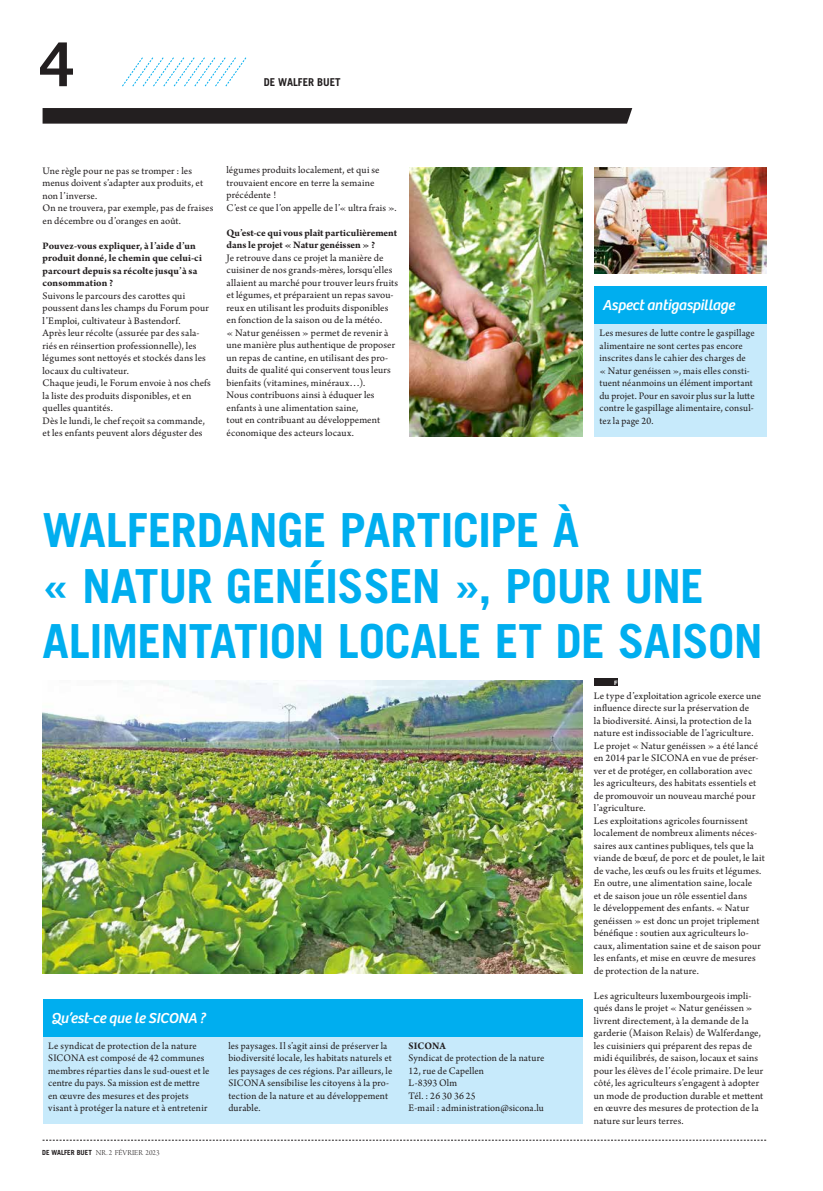
<style>
.page{position:relative;width:823px;height:1191px;background:#fff}
.page>*{position:absolute;margin:0;border:0;box-sizing:border-box;transform-origin:0 0}
.t1{font:700 60.6px "Trade Gothic";color:#231f20}
.t2{font:700 47px/55px "Trade Gothic";letter-spacing:-.015em;color:#00aeef}
.t3{font:italic 15px "Bree";letter-spacing:-.015em;color:#fff}
.t4{font:700 10.9px "Trade Gothic";color:#231f20}
.t5{font:10.5px/12.5px "Arno Pro";letter-spacing:.01em;color:#231f20}
.t6{font:700 10.5px/12.5px "Arno Pro";letter-spacing:.005em;color:#231f20}
.t7{font:8px "Arno Pro Light Display";letter-spacing:.01em;color:#231f20}
.t8{font:700 6px "Helvetica";color:#fff}
.s1{font-family:"Trade Gothic";font-weight:700;font-size:7px}
</style>
<div class="page">
<svg style="left:122px;top:57px;width:124px;height:30px"></svg>
<div style="left:43px;top:108px;width:589px;height:16px;background:#231f20"></div>
<svg style="left:43px;top:1140px;width:722px;height:1px"></svg>
<img style="left:409px;top:167px;width:173px;height:269px">
<img style="left:594px;top:167px;width:172px;height:106px">
<div style="left:593px;top:678px;width:24px;height:8px;background:#231f20"></div>
<img style="left:42px;top:680px;width:540px;height:293px">
<div style="left:43px;top:1035px;width:539px;height:88px;background:#c7eafb"></div>
<div style="left:43px;top:998px;width:539px;height:38px;background:#00aeef"></div>
<div style="left:593px;top:323px;width:172px;height:113px;background:#c7eafb"></div>
<div style="left:593px;top:286px;width:172px;height:37px;background:#00aeef"></div>
<h1 class="t1" style="left:40px;top:27px;width:35px">4</h1>
<p class="t4" style="left:263px;top:75px;width:78px">DE WALFER BUET</p>
<p class="t5" style="left:43px;top:165px;width:172px">Une règle pour ne pas se tromper : les menus doivent s’adapter aux produits, et non l’inverse.<br>On ne trouvera, par exemple, pas de fraises en décembre ou d’oranges en août.</p>
<p class="t6" style="left:43px;top:240px;width:161px">Pouvez-vous expliquer, à l’aide d’un produit donné, le chemin que celui-ci parcourt depuis sa récolte jusqu’à sa consommation ?</p>
<p class="t5" style="left:43px;top:290px;width:170px">Suivons le parcours des carottes qui poussent dans les champs du Forum pour l’Emploi, cultivateur à Bastendorf.<br>Après leur récolte (assurée par des sala&shy;riés en réinsertion professionnelle), les légumes sont nettoyés et stockés dans les locaux du cultivateur.<br>Chaque jeudi, le Forum envoie à nos chefs la liste des produits disponibles, et en quelles quantités.<br>Dès le lundi, le chef reçoit sa commande, et les enfants peuvent alors déguster des</p>
<p class="t5" style="left:226px;top:165px;width:171px">légumes produits localement, et qui se trouvaient encore en terre la semaine précédente !<br>C’est ce que l’on appelle de l’« ultra frais ».</p>
<p class="t6" style="left:226px;top:227px;width:172px">Qu’est-ce qui vous plaît particulièrement dans le projet « Natur genéissen » ?</p>
<p class="t5" style="left:226px;top:252px;width:173px">Je retrouve dans ce projet la manière de cuisiner de nos grands-mères, lorsqu’elles allaient au marché pour trouver leurs fruits et légumes, et préparaient un repas savou&shy;reux en utilisant les produits disponibles en fonction de la saison ou de la météo.<br>« Natur genéissen » permet de revenir à une manière plus authentique de proposer un repas de cantine, en utilisant des pro&shy;duits de qualité qui conservent tous leurs bienfaits (vitamines, minéraux…).<br>Nous contribuons ainsi à éduquer les enfants à une alimentation saine,<br>tout en contribuant au développement économique des acteurs locaux.</p>
<h3 class="t3" style="left:602px;top:296px;width:134px">Aspect antigaspillage</h3>
<p class="t5" style="left:599px;top:327px;width:156px">Les mesures de lutte contre le gaspillage alimentaire ne sont certes pas encore inscrites dans le cahier des charges de « Natur genéissen », mais elles consti&shy;tuent néanmoins un élément important du projet. Pour en savoir plus sur la lutte contre le gaspillage alimentaire, consul&shy;tez la page 20.</p>
<h2 class="t2" style="left:42px;top:502px;width:721px">WALFERDANGE PARTICIPE À<br>« NATUR GENÉISSEN », POUR UNE<br>ALIMENTATION LOCALE ET DE SAISON</h2>
<p class="t8" style="left:613px;top:678px;width:5px">F</p>
<p class="t5" style="left:593px;top:690px;width:172px">Le type d’exploitation agricole exerce une influence directe sur la préservation de<br>la biodiversité. Ainsi, la protection de la nature est indissociable de l’agriculture.<br>Le projet « Natur genéissen » a été lancé en 2014 par le SICONA en vue de préser&shy;ver et de protéger, en collaboration avec les agriculteurs, des habitats essentiels et de promouvoir un nouveau marché pour l’agriculture.<br>Les exploitations agricoles fournissent localement de nombreux aliments néces&shy;saires aux cantines publiques, tels que la viande de bœuf, de porc et de poulet, le lait de vache, les œufs ou les fruits et légumes.<br>En outre, une alimentation saine, locale<br>et de saison joue un rôle essentiel dans<br>le développement des enfants. « Natur genéissen » est donc un projet triplement bénéfique : soutien aux agriculteurs lo&shy;caux, alimentation saine et de saison pour les enfants, et mise en œuvre de mesures de protection de la nature.</p>
<p class="t5" style="left:593px;top:990px;width:171px">Les agriculteurs luxembourgeois impli&shy;qués dans le projet « Natur genéissen » livrent directement, à la demande de la garderie (Maison Relais) de Walferdange, les cuisiniers qui préparent des repas de midi équilibrés, de saison, locaux et sains pour les élèves de l’école primaire. De leur côté, les agriculteurs s’engagent à adopter un mode de production durable et mettent en œuvre des mesures de protection de la nature sur leurs terres.</p>
<h3 class="t3" style="left:51px;top:1009px;width:156px">Qu’est-ce que le SICONA ?</h3>
<p class="t5" style="left:48px;top:1040px;width:163px">Le syndicat de protection de la nature SICONA est composé de 42 communes membres réparties dans le sud-ouest et le centre du pays. Sa mission est de mettre en œuvre des mesures et des projets visant à protéger la nature et à entretenir</p>
<p class="t5" style="left:228px;top:1040px;width:165px">les paysages. Il s’agit ainsi de préserver la biodiversité locale, les habitats naturels et les paysages de ces régions. Par ailleurs, le SICONA sensibilise les citoyens à la pro&shy;tection de la nature et au développement durable.</p>
<p class="t6" style="left:408px;top:1040px;width:39px">SICONA</p>
<p class="t5" style="left:408px;top:1052px;width:137px">Syndicat de protection de la nature<br>12, rue de Capellen<br>L-8393 Olm<br>Tél. : 26 30 36 25<br>E-mail : administration@sicona.lu</p>
<p class="t7" style="left:42px;top:1148px;width:119px"><span class="s1">DE WALFER BUET</span> NR. 2 FÉVRIER 2023</p>
</div>
